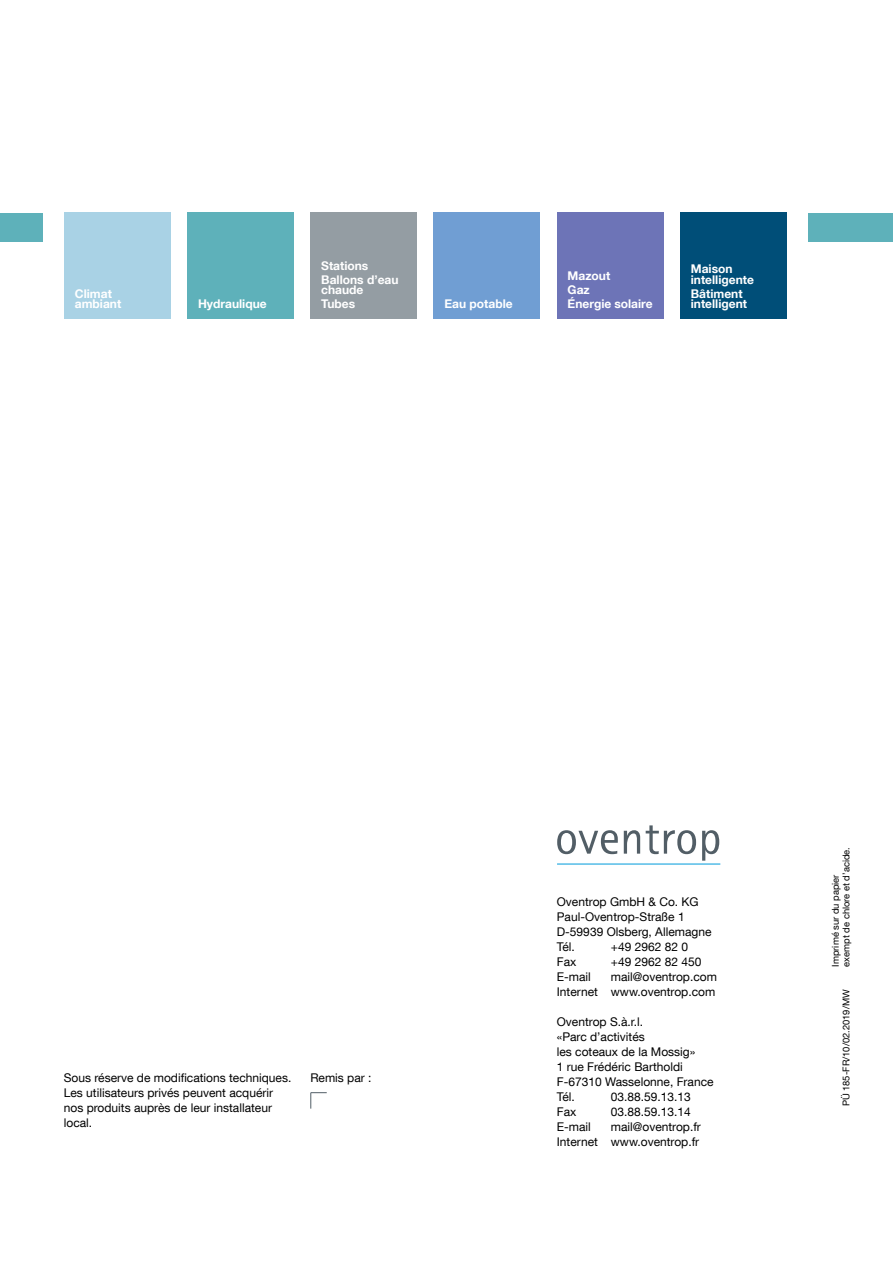
<style>
.page{position:relative;width:893px;height:1263px;background:#fff}
.page>*{position:absolute;margin:0;border:0;box-sizing:border-box;transform-origin:0 0}
.t1{font:12px/15px "Helvetica Neue LT Com";color:#000}
.t2{font:700 12px/14.1px "Helvetica Neue LT Com";color:#fff}
.t3{font:9.3px/10.6px "Helvetica Neue LT Com";color:#000}
</style>
<div class="page">
<div style="left:0;top:213px;width:43px;height:28px;background:#5eb1ba"></div>
<div style="left:64px;top:213px;width:107px;height:106px;background:#a9d2e5"></div>
<div style="left:187px;top:213px;width:107px;height:106px;background:#5eb1ba"></div>
<div style="left:311px;top:213px;width:106px;height:106px;background:#949da3"></div>
<div style="left:434px;top:213px;width:106px;height:106px;background:#709ed3"></div>
<div style="left:557px;top:213px;width:106px;height:106px;background:#6d74b7"></div>
<div style="left:680px;top:213px;width:106px;height:106px;background:#004e78"></div>
<div style="left:808px;top:213px;width:85px;height:28px;background:#5eb1ba"></div>
<svg style="left:310px;top:1092px;width:17px;height:16px"></svg>
<hr style="left:557px;top:863px;width:163px;height:1px;background:#009bdb">
<svg style="left:557px;top:825px;width:162px;height:36px"></svg>
<p class="t2" style="left:75px;top:288px;width:48px;line-height:10.5px">Climat ambiant</p>
<p class="t2" style="left:198px;top:297px;width:70px">Hydraulique</p>
<p class="t2" style="left:321px;top:258px;width:79px">Stations<br>Ballons d’eau</p>
<p class="t2" style="left:321px;top:282px;width:44px">chaude<br>Tubes</p>
<p class="t2" style="left:444px;top:297px;width:70px">Eau potable</p>
<p class="t2" style="left:568px;top:268px;width:86px">Mazout<br>Gaz<br>Énergie solaire</p>
<p class="t2" style="left:691px;top:263px;width:65px;line-height:10.5px">Maison intelligente</p>
<p class="t2" style="left:691px;top:288px;width:58px;line-height:10.5px">Bâtiment intelligent</p>
<p class="t1" style="left:64px;top:1070px;width:229px">Sous réserve de modifications techniques.<br>Les utilisateurs privés peuvent acquérir nos produits auprès de leur installateur local.</p>
<p class="t1" style="left:310px;top:1070px;width:63px">Remis par :</p>
<p class="t1" style="left:557px;top:894px;width:156px">Oventrop GmbH &amp; Co. KG<br>Paul-Oventrop-Straße 1<br>D-59939 Olsberg, Allemagne<br>Tél.</p>
<p class="t1" style="left:611px;top:939px;width:79px">+49 2962 82 0</p>
<p class="t1" style="left:557px;top:954px;width:21px">Fax</p>
<p class="t1" style="left:611px;top:954px;width:92px">+49 2962 82 450</p>
<p class="t1" style="left:557px;top:969px;width:36px">E-mail</p>
<p class="t1" style="left:557px;top:969px;width:162px;text-align:right">mail@oventrop.com<br>Internet www.oventrop.com</p>
<p class="t1" style="left:557px;top:1014px;width:158px">Oventrop S.à.r.l.<br>«Parc d’activités<br>les coteaux de la Mossig»<br>1 rue Frédéric Bartholdi<br>F-67310 Wasselonne, France<br>Tél.</p>
<p class="t1" style="left:611px;top:1089px;width:82px">03.88.59.13.13</p>
<p class="t1" style="left:557px;top:1104px;width:21px">Fax</p>
<p class="t1" style="left:611px;top:1104px;width:82px">03.88.59.13.14</p>
<p class="t1" style="left:557px;top:1119px;width:36px">E-mail</p>
<p class="t1" style="left:557px;top:1119px;width:146px;text-align:right">mail@oventrop.fr<br>Internet www.oventrop.fr</p>
<p class="t3" style="left:830px;top:966px;width:121px;rotate:-90deg">Imprimé sur du papier exempt de chlore et d’acide.</p>
<p class="t3" style="left:841px;top:1106px;width:119px;rotate:-90deg">PÜ 185-FR/10/02.2019/MW</p>
</div>
